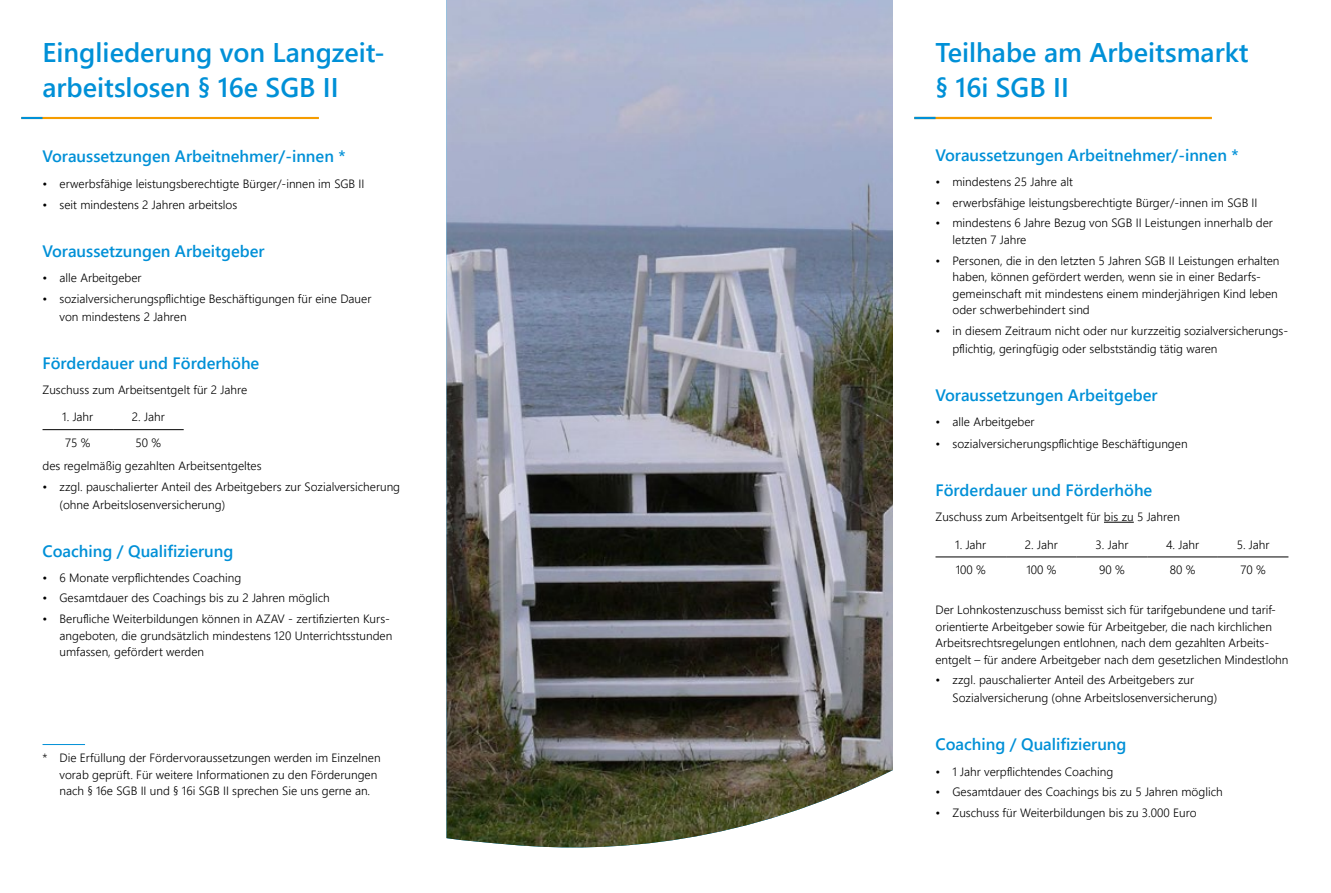
<style>
.page{position:relative;width:1331px;height:893px;background:#fff}
.page>*{position:absolute;margin:0;border:0;box-sizing:border-box;transform-origin:0 0}
.t1{font:600 27px/34.5px "Segoe UI";color:#0090d7}
.t2{font:600 16.5px "Segoe UI";color:#0090d7}
.t3{font:300 12px/16.5px "Segoe UI";color:#000}
.s1{font-weight:400}
</style>
<div class="page">
<img style="left:446px;top:0;width:447px;height:848px">
<hr style="left:43px;top:429px;width:70px;height:1px;background:#000">
<hr style="left:113px;top:429px;width:71px;height:1px;background:#000">
<hr style="left:21px;top:117px;width:298px;height:2px;background:#f59c00">
<hr style="left:914px;top:117px;width:298px;height:2px;background:#f59c00">
<hr style="left:21px;top:117px;width:22px;height:2px;background:#0090d7">
<hr style="left:914px;top:117px;width:21px;height:2px;background:#0090d7">
<hr style="left:1104px;top:522px;width:30px;height:1px;background:#000">
<hr style="left:935px;top:557px;width:71px;height:1px;background:#000">
<hr style="left:1006px;top:557px;width:71px;height:1px;background:#000">
<hr style="left:1077px;top:557px;width:70px;height:1px;background:#000">
<hr style="left:1147px;top:557px;width:71px;height:1px;background:#000">
<hr style="left:1218px;top:557px;width:70px;height:1px;background:#000">
<hr style="left:43px;top:744px;width:42px;height:1px;background:#0090d7">
<h1 class="t1" style="left:43px;top:33px;width:344px">Eingliederung von Langzeit&shy;arbeitslosen § 16e SGB II</h1>
<h1 class="t1" style="left:935px;top:33px;width:314px">Teilhabe am Arbeitsmarkt § 16i SGB II</h1>
<h2 class="t2" style="left:43px;top:141px;width:305px">Voraussetzungen Arbeitnehmer/-innen *</h2>
<p class="t3" style="left:43px;top:175px;width:324px"><span class="s1">•</span> erwerbsfähige leistungsberechtigte Bürger/-innen im SGB II</p>
<p class="t3" style="left:43px;top:195px;width:196px"><span class="s1">•</span> seit mindestens 2 Jahren arbeitslos</p>
<h2 class="t2" style="left:43px;top:236px;width:224px">Voraussetzungen Arbeitgeber</h2>
<p class="t3" style="left:43px;top:269px;width:101px"><span class="s1">•</span> alle Arbeitgeber</p>
<p class="t3" style="left:60px;top:289px;width:313px;line-height:18px;text-indent:-17px"><span class="s1">•</span> sozialversicherungspflichtige Beschäftigungen für eine Dauer von mindestens 2 Jahren</p>
<h2 class="t2" style="left:43px;top:348px;width:218px">Förderdauer und Förderhöhe</h2>
<p class="t3" style="left:43px;top:380px;width:206px">Zuschuss zum Arbeitsentgelt für 2 Jahre</p>
<p class="t3" style="left:62px;top:408px;width:33px">1. Jahr</p>
<p class="t3" style="left:132px;top:408px;width:34px">2. Jahr</p>
<p class="t3" style="left:65px;top:433px;width:27px">75 %</p>
<p class="t3" style="left:43px;top:430px;width:221px;line-height:23.1px;text-indent:93px">50 %<br>des regelmäßig gezahlten Arbeitsentgeltes</p>
<p class="t3" style="left:60px;top:476px;width:342px;line-height:18px;text-indent:-17px"><span class="s1">•</span> zzgl. pauschalierter Anteil des Arbeitgebers zur Sozialversicherung (ohne Arbeitslosenversicherung)</p>
<h2 class="t2" style="left:43px;top:535px;width:192px">Coaching / Qualifizierung</h2>
<p class="t3" style="left:43px;top:568px;width:200px"><span class="s1">•</span> 6 Monate verpflichtendes Coaching</p>
<p class="t3" style="left:43px;top:589px;width:289px"><span class="s1">•</span> Gesamtdauer des Coachings bis zu 2 Jahren möglich</p>
<p class="t3" style="left:60px;top:609px;width:334px;text-indent:-17px"><span class="s1">•</span> Berufliche Weiterbildungen können in AZAV - zertifizierten Kurs&shy;angeboten, die grundsätzlich mindestens 120 Unterrichtsstunden umfassen, gefördert werden</p>
<p class="t3" style="left:60px;top:748px;width:323px;text-indent:-17px">* Die Erfüllung der Fördervoraussetzungen werden im Einzelnen vorab geprüft. Für weitere Informationen zu den Förderungen nach § 16e SGB II und § 16i SGB II sprechen Sie uns gerne an.</p>
<h2 class="t2" style="left:935px;top:139px;width:305px">Voraussetzungen Arbeitnehmer/-innen *</h2>
<p class="t3" style="left:935px;top:172px;width:139px"><span class="s1">•</span> mindestens 25 Jahre alt</p>
<p class="t3" style="left:935px;top:193px;width:324px"><span class="s1">•</span> erwerbsfähige leistungsberechtigte Bürger/-innen im SGB II</p>
<p class="t3" style="left:952px;top:214px;width:322px;text-indent:-17px"><span class="s1">•</span> mindestens 6 Jahre Bezug von SGB II Leistungen innerhalb der letzten 7 Jahre</p>
<p class="t3" style="left:952px;top:251px;width:328px;text-indent:-17px"><span class="s1">•</span> Personen, die in den letzten 5 Jahren SGB II Leistungen erhalten haben, können gefördert werden, wenn sie in einer Bedarfs&shy;gemeinschaft mit mindestens einem minderjährigen Kind leben oder schwerbehindert sind</p>
<p class="t3" style="left:952px;top:320px;width:337px;line-height:18px;text-indent:-17px"><span class="s1">•</span> in diesem Zeitraum nicht oder nur kurzzeitig sozialversicherungs&shy;pflichtig, geringfügig oder selbstständig tätig waren</p>
<h2 class="t2" style="left:935px;top:379px;width:224px">Voraussetzungen Arbeitgeber</h2>
<p class="t3" style="left:935px;top:412px;width:101px"><span class="s1">•</span> alle Arbeitgeber</p>
<p class="t3" style="left:935px;top:434px;width:254px"><span class="s1">•</span> sozialversicherungspflichtige Beschäftigungen</p>
<h2 class="t2" style="left:935px;top:475px;width:218px">Förderdauer und Förderhöhe</h2>
<p class="t3" style="left:935px;top:507px;width:246px">Zuschuss zum Arbeitsentgelt für bis zu 5 Jahren</p>
<p class="t3" style="left:955px;top:535px;width:33px">1. Jahr</p>
<p class="t3" style="left:1025px;top:535px;width:34px">2. Jahr</p>
<p class="t3" style="left:1095px;top:535px;width:34px">3. Jahr</p>
<p class="t3" style="left:1166px;top:535px;width:35px">4. Jahr</p>
<p class="t3" style="left:1237px;top:535px;width:34px">5. Jahr</p>
<p class="t3" style="left:956px;top:560px;width:32px">100 %</p>
<p class="t3" style="left:1026px;top:560px;width:32px">100 %</p>
<p class="t3" style="left:1099px;top:560px;width:27px">90 %</p>
<p class="t3" style="left:1170px;top:560px;width:27px">80 %</p>
<p class="t3" style="left:1240px;top:560px;width:27px">70 %</p>
<p class="t3" style="left:935px;top:600px;width:354px">Der Lohnkostenzuschuss bemisst sich für tarifgebundene und tarif&shy;orientierte Arbeitgeber sowie für Arbeitgeber, die nach kirchlichen Arbeitsrechtsregelungen entlohnen, nach dem gezahlten Arbeits&shy;entgelt – für andere Arbeitgeber nach dem gesetzlichen Mindestlohn</p>
<p class="t3" style="left:952px;top:670px;width:266px;line-height:18px;text-indent:-17px"><span class="s1">•</span> zzgl. pauschalierter Anteil des Arbeitgebers zur<br>Sozialversicherung (ohne Arbeitslosenversicherung)</p>
<h2 class="t2" style="left:935px;top:729px;width:192px">Coaching / Qualifizierung</h2>
<p class="t3" style="left:935px;top:762px;width:179px"><span class="s1">•</span> 1 Jahr verpflichtendes Coaching</p>
<p class="t3" style="left:935px;top:783px;width:289px"><span class="s1">•</span> Gesamtdauer des Coachings bis zu 5 Jahren möglich</p>
<p class="t3" style="left:935px;top:803px;width:263px"><span class="s1">•</span> Zuschuss für Weiterbildungen bis zu 3.000 Euro</p>
</div>
